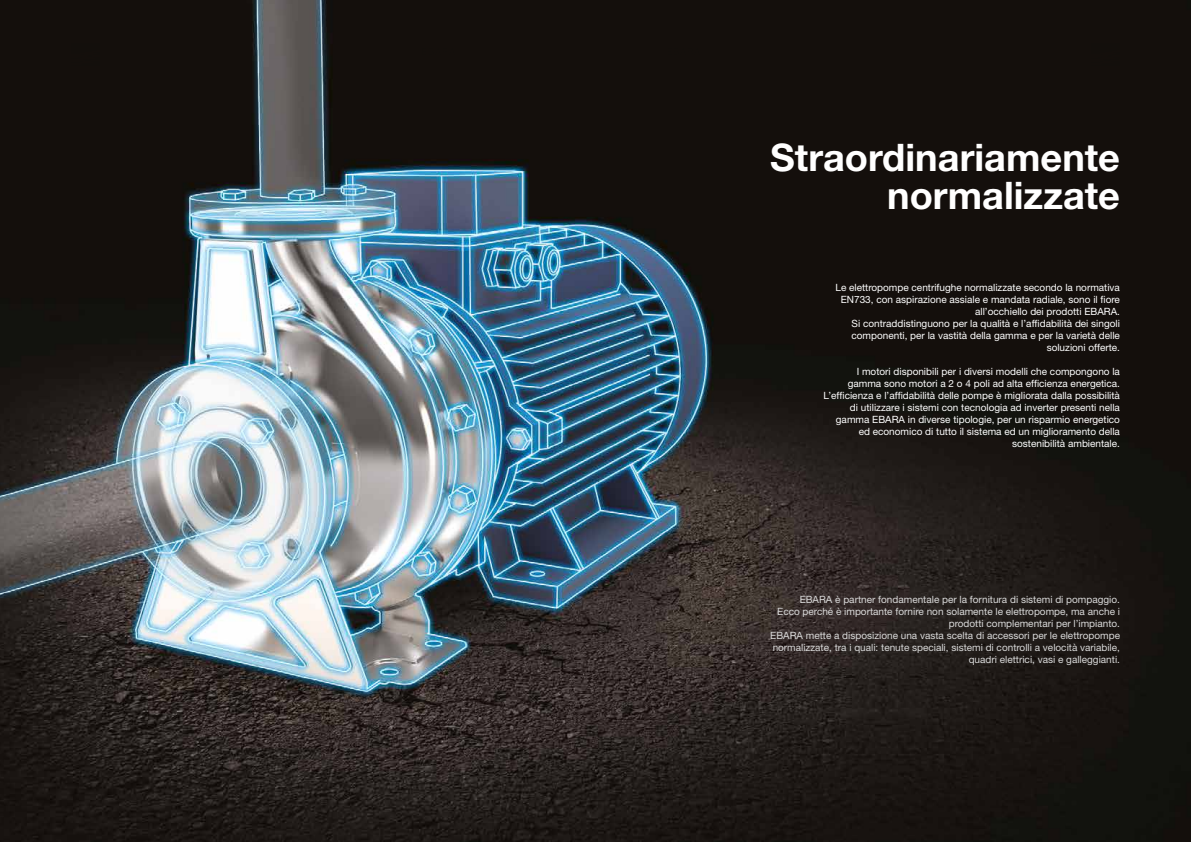
<style>
.page{position:relative;width:1191px;height:842px;background:#fff}
.page>*{position:absolute;margin:0;border:0;box-sizing:border-box;transform-origin:0 0}
.t1{font:700 38px/38px "Helvetica Neue";color:#fff;text-align:right}
.t2{font:10px/12px "Helvetica Neue";color:#fff;text-align:right}
.t3{font:10px/12px "Helvetica Neue";color:#dadada;text-align:right}
</style>
<div class="page">
<img style="left:0;top:0;width:1191px;height:842px">
<h1 class="t1" style="left:770px;top:138px;width:351px">Straordinariamente normalizzate</h1>
<p class="t2" style="left:835px;top:282px;width:286px">Le elettropompe centrifughe normalizzate secondo la normativa EN733, con aspirazione assiale e mandata radiale, sono il fiore all’occhiello dei prodotti EBARA.<br>Si contraddistinguono per la qualità e l’affidabilità dei singoli componenti, per la vastità della gamma e per la varietà delle soluzioni offerte.</p>
<p class="t2" style="left:823px;top:366px;width:298px">I motori disponibili per i diversi modelli che compongono la gamma sono motori a 2 o 4 poli ad alta efficienza energetica.<br>L’efficienza e l’affidabilità delle pompe è migliorata dalla possibilità di utilizzare i sistemi con tecnologia ad inverter presenti nella gamma EBARA in diverse tipologie, per un risparmio energetico ed economico di tutto il sistema ed un miglioramento della sostenibilità ambientale.</p>
<p class="t3" style="left:770px;top:594px;width:351px">EBARA è partner fondamentale per la fornitura di sistemi di pompaggio.<br>Ecco perché è importante fornire non solamente le elettropompe, ma anche i prodotti complementari per l’impianto.<br>EBARA mette a disposizione una vasta scelta di accessori per le elettropompe normalizzate, tra i quali: tenute speciali, sistemi di controlli a velocità variabile, quadri elettrici, vasi e galleggianti.</p>
</div>
